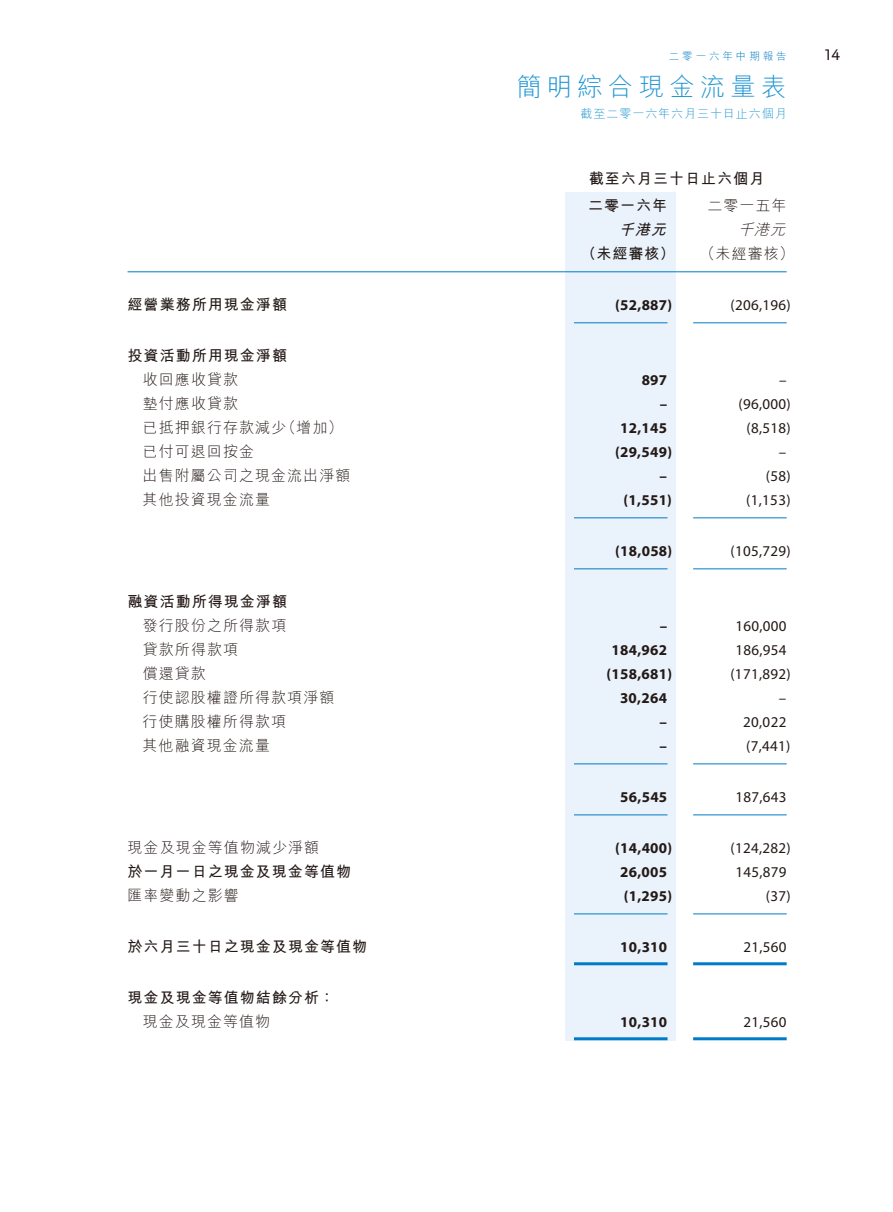
<style>
.page{position:relative;width:893px;height:1212px;background:#fff}
.page>*{position:absolute;margin:0;border:0;box-sizing:border-box;transform-origin:0 0}
.t1{font:300 25.5px "M Hei HK";letter-spacing:.2em;color:#1d95d4}
.t2{font:300 15px "M Hei HK";letter-spacing:.07em;color:#231916}
.t3{font:15px "Myriad Pro";letter-spacing:.02em;color:#231916}
.t4{font:700 15px "Myriad Pro";letter-spacing:.02em;color:#231916}
.t5{font:700 15px "M Hei HK";letter-spacing:.07em;color:#231916}
.t6{font:italic 300 15px "M Hei HK";color:#231916}
.t7{font:italic 700 15px "M Hei HK";color:#231916}
.t8{font:15px "Briem Akademi Std";color:#231916}
.t9{font:300 12px "M Hei HK";letter-spacing:.08em;color:#1d95d4}
.t10{font:300 10.5px "M Hei HK";letter-spacing:.28em;color:#007bc7}
</style>
<div class="page">
<div style="left:566px;top:192px;width:110px;height:848px;background:#eaf2fb"></div>
<hr style="left:128px;top:271px;width:659px;height:1px;background:#007bc7">
<hr style="left:574px;top:322px;width:93px;height:1px;background:#007bc7">
<hr style="left:693px;top:322px;width:94px;height:1px;background:#007bc7">
<hr style="left:574px;top:517px;width:93px;height:1px;background:#007bc7">
<hr style="left:693px;top:517px;width:94px;height:1px;background:#007bc7">
<hr style="left:574px;top:568px;width:93px;height:1px;background:#007bc7">
<hr style="left:693px;top:568px;width:94px;height:1px;background:#007bc7">
<hr style="left:574px;top:763px;width:93px;height:1px;background:#007bc7">
<hr style="left:693px;top:763px;width:94px;height:1px;background:#007bc7">
<hr style="left:574px;top:814px;width:93px;height:1px;background:#007bc7">
<hr style="left:693px;top:814px;width:94px;height:1px;background:#007bc7">
<hr style="left:574px;top:913px;width:93px;height:1px;background:#007bc7">
<hr style="left:693px;top:913px;width:94px;height:1px;background:#007bc7">
<hr style="left:574px;top:962px;width:93px;height:3px;background:#007bc7">
<hr style="left:693px;top:962px;width:94px;height:3px;background:#007bc7">
<hr style="left:574px;top:1037px;width:93px;height:3px;background:#007bc7">
<hr style="left:693px;top:1037px;width:94px;height:3px;background:#007bc7">
<p class="t10" style="left:669px;top:49px;width:119px">二零一六年中期報告</p>
<h1 class="t1" style="left:516px;top:69px;width:272px">簡明綜合現金流量表</h1>
<p class="t9" style="left:581px;top:105px;width:208px">截至二零一六年六月三十日止六個月</p>
<p class="t8" style="left:823px;top:46px;width:19px">14</p>
<p class="t5" style="left:589px;top:167px;width:177px">截至六月三十日止六個月</p>
<p class="t2" style="left:707px;top:194px;width:81px">二零一五年</p>
<p class="t5" style="left:588px;top:194px;width:81px">二零一六年</p>
<p class="t7" style="left:619px;top:218px;width:54px">千港元</p>
<p class="t6" style="left:738px;top:218px;width:54px">千港元</p>
<p class="t5" style="left:581px;top:242px;width:95px">（未經審核）</p>
<p class="t2" style="left:700px;top:242px;width:95px">（未經審核(</p>
<p class="t5" style="left:128px;top:293px;width:161px">經營業務所用現金淨額</p>
<p class="t5" style="left:128px;top:344px;width:161px">投資活動所用現金淨額</p>
<p class="t4" style="left:615px;top:295px;width:59px">)52,887(</p>
<p class="t3" style="left:730px;top:295px;width:62px">)206,196(</p>
<p class="t2" style="left:143px;top:368px;width:97px">收回應收貸款</p>
<p class="t4" style="left:642px;top:370px;width:27px">897</p>
<p class="t3" style="left:779px;top:370px;width:9px">–</p>
<p class="t2" style="left:143px;top:392px;width:97px">墊付應收貸款</p>
<p class="t4" style="left:660px;top:394px;width:9px">–</p>
<p class="t3" style="left:738px;top:394px;width:54px">)96,000(</p>
<p class="t2" style="left:281px;top:416px;width:63px">（增加(</p>
<p class="t2" style="left:143px;top:416px;width:145px">已抵押銀行存款減少</p>
<p class="t4" style="left:620px;top:418px;width:49px">12,145</p>
<p class="t3" style="left:746px;top:418px;width:46px">)8,518(</p>
<p class="t2" style="left:143px;top:440px;width:113px">已付可退回按金</p>
<p class="t4" style="left:615px;top:442px;width:59px">)29,549(</p>
<p class="t3" style="left:779px;top:442px;width:9px">–</p>
<p class="t2" style="left:143px;top:464px;width:209px">出售附屬公司之現金流出淨額</p>
<p class="t4" style="left:659px;top:466px;width:9px">–</p>
<p class="t3" style="left:766px;top:466px;width:26px">)58(</p>
<p class="t2" style="left:143px;top:488px;width:129px">其他投資現金流量</p>
<p class="t4" style="left:624px;top:490px;width:50px">)1,551(</p>
<p class="t3" style="left:746px;top:490px;width:46px">)1,153(</p>
<p class="t4" style="left:615px;top:541px;width:59px">)18,058(</p>
<p class="t3" style="left:730px;top:541px;width:62px">)105,729(</p>
<p class="t5" style="left:128px;top:590px;width:161px">融資活動所得現金淨額</p>
<p class="t2" style="left:143px;top:614px;width:145px">發行股份之所得款項</p>
<p class="t4" style="left:660px;top:616px;width:9px">–</p>
<p class="t3" style="left:735px;top:616px;width:53px">160,000</p>
<p class="t2" style="left:143px;top:638px;width:97px">貸款所得款項</p>
<p class="t4" style="left:611px;top:640px;width:57px">184,962</p>
<p class="t3" style="left:735px;top:640px;width:53px">186,954</p>
<p class="t2" style="left:143px;top:662px;width:65px">償還貸款</p>
<p class="t4" style="left:606px;top:664px;width:67px">)158,681(</p>
<p class="t3" style="left:730px;top:664px;width:62px">)171,892(</p>
<p class="t2" style="left:143px;top:686px;width:193px">行使認股權證所得款項淨額</p>
<p class="t4" style="left:620px;top:688px;width:49px">30,264</p>
<p class="t3" style="left:779px;top:688px;width:9px">–</p>
<p class="t2" style="left:143px;top:710px;width:145px">行使購股權所得款項</p>
<p class="t4" style="left:659px;top:712px;width:9px">–</p>
<p class="t3" style="left:743px;top:712px;width:45px">20,022</p>
<p class="t2" style="left:143px;top:734px;width:129px">其他融資現金流量</p>
<p class="t4" style="left:659px;top:736px;width:9px">–</p>
<p class="t3" style="left:746px;top:736px;width:46px">)7,441(</p>
<p class="t4" style="left:620px;top:787px;width:49px">56,545</p>
<p class="t3" style="left:735px;top:787px;width:53px">187,643</p>
<p class="t2" style="left:128px;top:836px;width:193px">現金及現金等值物減少淨額</p>
<p class="t4" style="left:615px;top:838px;width:59px">)14,400(</p>
<p class="t3" style="left:730px;top:838px;width:62px">)124,282(</p>
<p class="t5" style="left:127px;top:860px;width:225px">於一月一日之現金及現金等值物</p>
<p class="t4" style="left:620px;top:862px;width:49px">26,005</p>
<p class="t3" style="left:735px;top:862px;width:53px">145,879</p>
<p class="t2" style="left:127px;top:884px;width:113px">匯率變動之影響</p>
<p class="t4" style="left:624px;top:886px;width:50px">)1,295(</p>
<p class="t3" style="left:766px;top:886px;width:26px">)37(</p>
<p class="t5" style="left:128px;top:935px;width:241px">於六月三十日之現金及現金等值物</p>
<p class="t5" style="left:128px;top:986px;width:208px">現金及現金等值物結餘分析：</p>
<p class="t4" style="left:620px;top:937px;width:49px">10,310</p>
<p class="t3" style="left:743px;top:937px;width:45px">21,560</p>
<p class="t2" style="left:143px;top:1010px;width:129px">現金及現金等值物</p>
<p class="t4" style="left:620px;top:1012px;width:49px">10,310</p>
<p class="t3" style="left:743px;top:1012px;width:45px">21,560</p>
</div>
